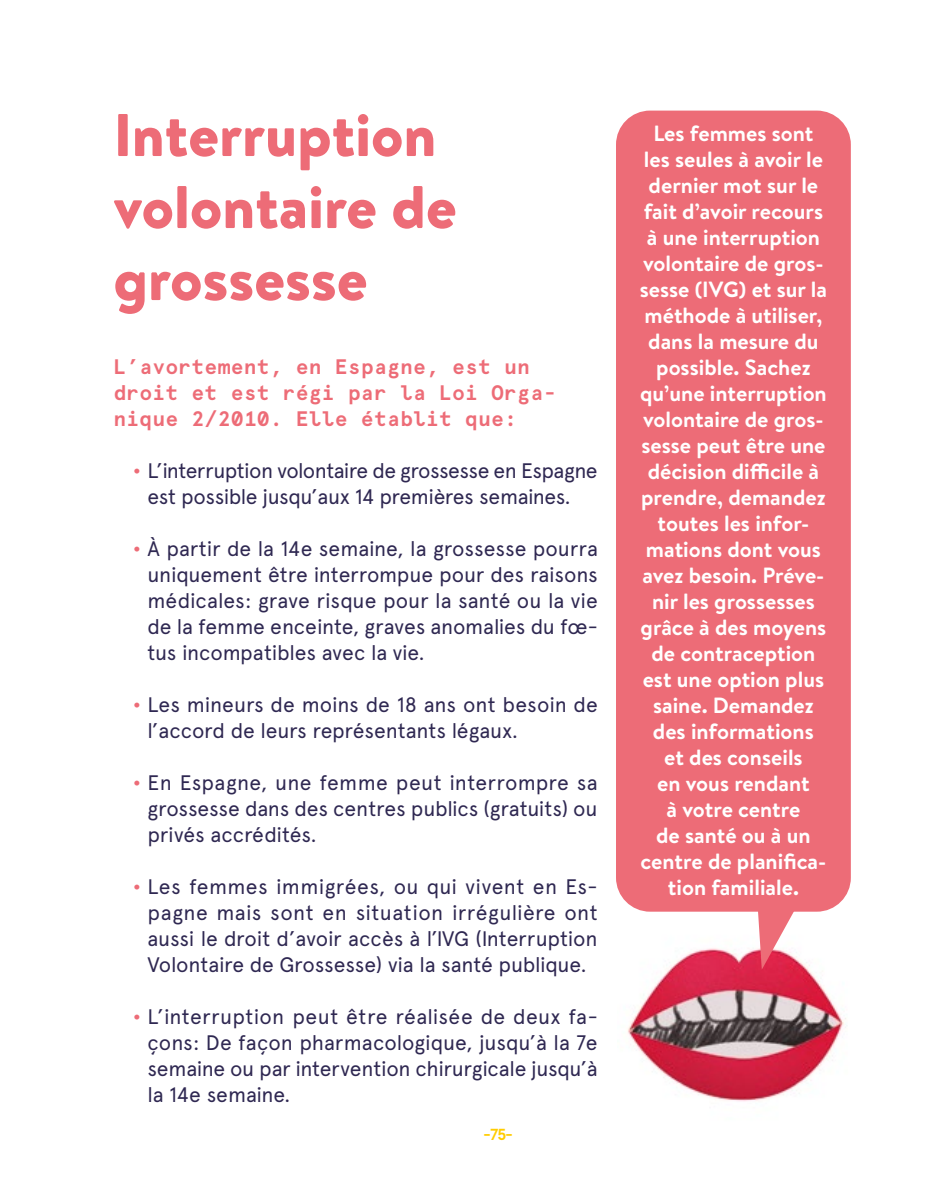
<style>
.page{position:relative;width:936px;height:1191px;background:#fff}
.page>*{position:absolute;margin:0;border:0;box-sizing:border-box;transform-origin:0 0}
.t1{font:900 60px/72px "Brandon Text";color:#ed6c77}
.t2{font:700 22px/26px "Brandon Text";color:#fff;text-align:center}
.t3{font:21px/26px "Apercu";letter-spacing:-.015em;color:#2f2852;text-align:justify}
.t4{font:700 21px/26px "Apercu Mono";color:#ed6c77}
.t5{font:700 16px "Apercu Mono";color:#fc0}
.s1{font-family:"Apercu Mono";font-weight:700;color:#ed6c77}
</style>
<div class="page">
<img style="left:627px;top:948px;width:219px;height:154px">
<div style="left:616px;top:111px;width:234px;height:800px;background:#ed6c77;border-radius:34px"></div>
<svg style="left:754px;top:903px;width:84px;height:66px"></svg>
<h1 class="t1" style="left:113px;top:98px;width:345px">Interruption volontaire de grossesse</h1>
<p class="t4" style="left:113px;top:351px;width:444px">L’avortement, en Espagne, est un droit et est régi par la Loi Orga&shy;nique 2/2010. Elle établit que:</p>
<p class="t3" style="left:130px;top:457px;width:468px;text-align:center"><span class="s1">•</span> L’interruption volontaire de grossesse en Espagne est possible jusqu’aux 14 premières semaines.</p>
<p class="t3" style="left:147px;top:535px;width:452px;text-indent:-17px"><span class="s1">•</span> À partir de la 14e semaine, la grossesse pourra uniquement être interrompue pour des raisons médicales: grave risque pour la santé ou la vie de la femme enceinte, graves anomalies du fœ&shy;tus incompatibles avec la vie.</p>
<p class="t3" style="left:147px;top:691px;width:452px;text-indent:-17px"><span class="s1">•</span> Les mineurs de moins de 18 ans ont besoin de l’accord de leurs représentants légaux.</p>
<p class="t3" style="left:147px;top:769px;width:451px;text-indent:-17px"><span class="s1">•</span> En Espagne, une femme peut interrompre sa grossesse dans des centres publics (gratuits) ou privés accrédités.</p>
<p class="t3" style="left:147px;top:873px;width:452px;text-indent:-17px"><span class="s1">•</span> Les femmes immigrées, ou qui vivent en Es&shy;pagne mais sont en situation irrégulière ont aussi le droit d’avoir accès à l’IVG (Interruption Volontaire de Grossesse) via la santé publique.</p>
<p class="t3" style="left:147px;top:1003px;width:452px;text-indent:-17px"><span class="s1">•</span> L’interruption peut être réalisée de deux fa&shy;çons: De façon pharmacologique, jusqu’à la 7e semaine ou par intervention chirurgicale jusqu’à la 14e semaine.</p>
<p class="t5" style="left:482px;top:1122px;width:33px">-75-</p>
<p class="t2" style="left:639px;top:120px;width:189px">Les femmes sont les seules à avoir le dernier mot sur le fait d’avoir recours à une interruption volontaire de gros&shy;sesse (IVG) et sur la méthode à utiliser, dans la mesure du possible. Sachez qu’une interruption volontaire de gros&shy;sesse peut être une décision difficile à prendre, demandez toutes les infor&shy;mations dont vous avez besoin. Préve&shy;nir les grossesses grâce à des moyens de contraception est une option plus saine. Demandez des informations<br>et des conseils<br>en vous rendant<br>à votre centre<br>de santé ou à un centre de planifica&shy;tion familiale.</p>
</div>
